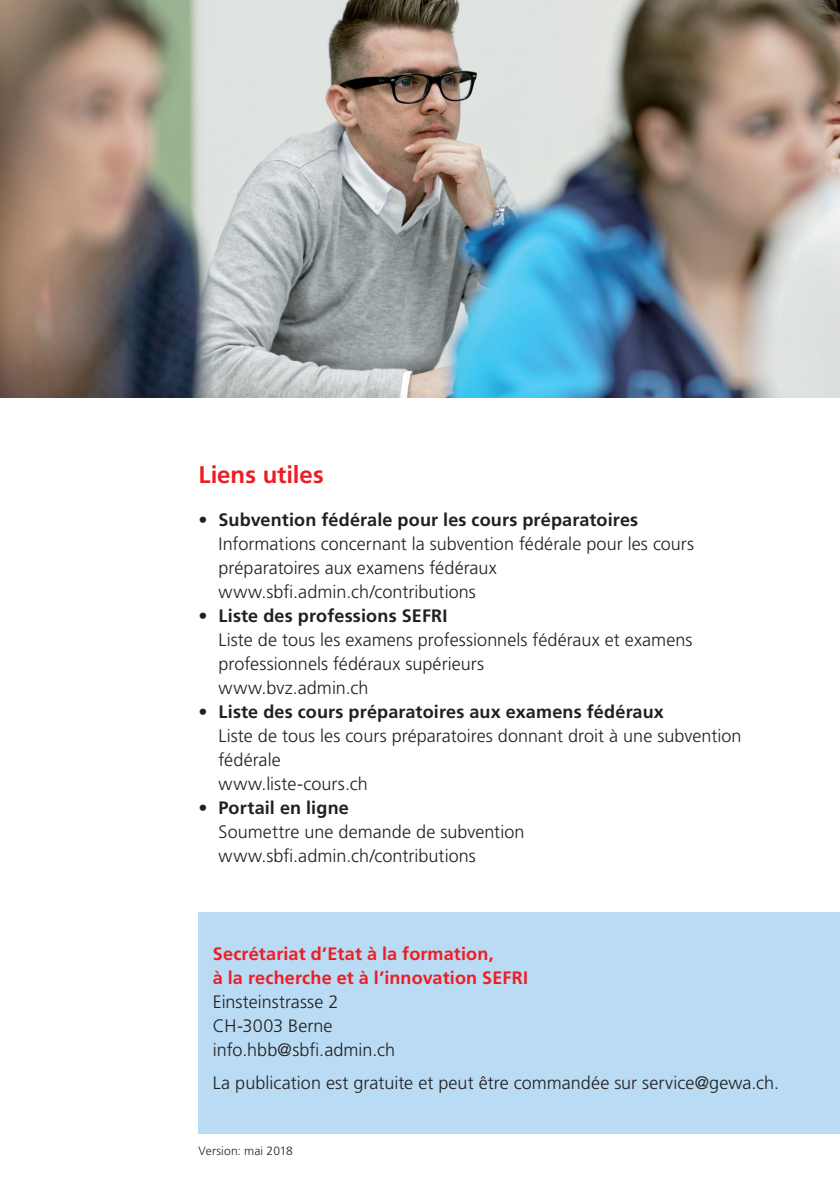
<style>
.page{position:relative;width:840px;height:1191px;background:#fff}
.page>*{position:absolute;margin:0;border:0;box-sizing:border-box;transform-origin:0 0}
.t1{font:700 24px "Frutiger LT Std";color:#ee1d23}
.t2{font:300 18px/24px "Frutiger LT Std";letter-spacing:.005em;color:#231f20}
.t3{font:700 18px/24px "Frutiger LT Std";letter-spacing:.01em;color:#ee1d23}
.t4{font:300 12px "Frutiger LT Std";letter-spacing:.015em;color:#231f20}
.s1{font-weight:700}
.s2{font-weight:300;color:#231f20}
</style>
<div class="page">
<div style="left:198px;top:912px;width:641px;height:222px;background:#b9dbf3"></div>
<img style="left:0;top:0;width:839px;height:397px">
<p class="t1" style="left:198px;top:460px;width:126px">Liens utiles</p>
<p class="t2" style="left:218px;top:508px;width:477px;text-indent:-20px"><span class="s1">• Subvention fédérale pour les cours préparatoires </span>Informations concernant la subvention fédérale pour les cours préparatoires aux examens fédéraux www.sbfi.admin.ch/contributions</p>
<p class="t2" style="left:218px;top:604px;width:475px;text-indent:-20px"><span class="s1">• Liste des professions SEFRI<br></span>Liste de tous les examens professionnels fédéraux et examens professionnels fédéraux supérieurs<br>www.bvz.admin.ch</p>
<p class="t2" style="left:218px;top:700px;width:524px;text-indent:-20px"><span class="s1">• Liste des cours préparatoires aux examens fédéraux<br></span>Liste de tous les cours préparatoires donnant droit à une subvention fédérale<br>www.liste-cours.ch</p>
<p class="t2" style="left:218px;top:796px;width:307px;text-indent:-20px"><span class="s1">• Portail en ligne<br></span>Soumettre une demande de subvention www.sbfi.admin.ch/contributions</p>
<p class="t3" style="left:213px;top:942px;width:317px">Secrétariat d’Etat à la formation,<br>à la recherche et à l’innovation SEFRI<br><span class="s2">Einsteinstrasse 2<br>CH-3003 Berne<br>info.hbb@sbfi.admin.ch</span></p>
<p class="t2" style="left:213px;top:1070px;width:567px">La publication est gratuite et peut être commandée sur service@gewa.ch.</p>
<p class="t4" style="left:198px;top:1143px;width:96px">Version: mai 2018</p>
</div>
